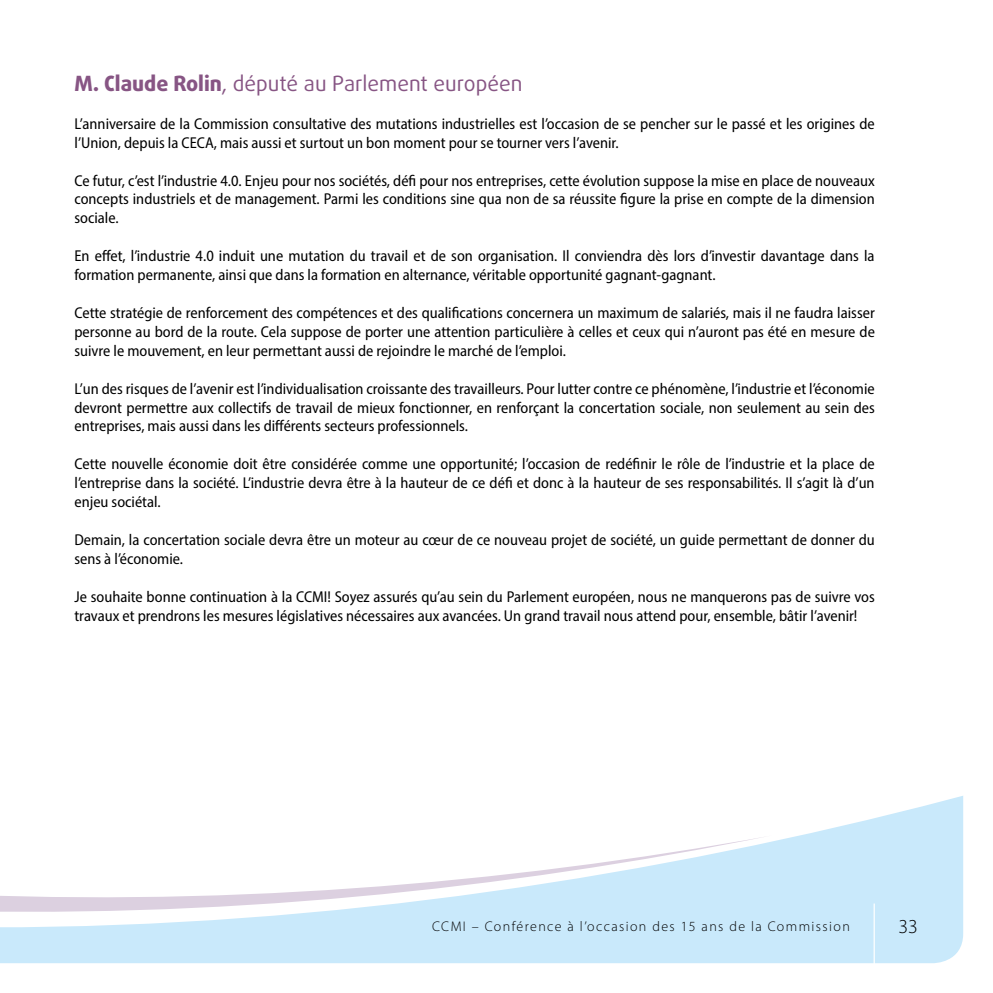
<style>
.page{position:relative;width:993px;height:993px;background:#fff}
.page>*{position:absolute;margin:0;border:0;box-sizing:border-box;transform-origin:0 0}
.t1{font:21px "Daxline Pro";color:#875584}
.t2{font:300 19.78px "Myriad Pro";color:#000}
.t3{font:semi-condensed 15.75px/18.9px "Myriad Pro";color:#000}
.t4{font:300 14px "Myriad Pro";letter-spacing:.1em;color:#000}
.s1{font-weight:800}
</style>
<div class="page">
<svg style="left:0;top:796px;width:964px;height:168px"></svg>
<h1 class="t1" style="left:74px;top:69px;width:449px"><span class="s1">M. Claude Rolin</span>, député au Parlement européen</h1>
<p class="t3" style="left:74px;top:114px;width:801px">L’anniversaire de la Commission consultative des mutations industrielles est l’occasion de se pencher sur le passé et les origines de l’Union, depuis la CECA, mais aussi et surtout un bon moment pour se tourner vers l’avenir.</p>
<p class="t3" style="left:74px;top:170px;width:801px;text-align:justify">Ce futur, c’est l’industrie 4.0. Enjeu pour nos sociétés, défi pour nos entreprises, cette évolution suppose la mise en place de nouveaux concepts industriels et de management. Parmi les conditions sine qua non de sa réussite figure la prise en compte de la dimension sociale.</p>
<p class="t3" style="left:74px;top:246px;width:801px">En effet, l’industrie 4.0 induit une mutation du travail et de son organisation. Il conviendra dès lors d’investir davantage dans la formation permanente, ainsi que dans la formation en alternance, véritable opportunité gagnant-gagnant.</p>
<p class="t3" style="left:74px;top:303px;width:801px;text-align:justify">Cette stratégie de renforcement des compétences et des qualifications concernera un maximum de salariés, mais il ne faudra laisser personne au bord de la route. Cela suppose de porter une attention particulière à celles et ceux qui n’auront pas été en mesure de suivre le mouvement, en leur permettant aussi de rejoindre le marché de l’emploi.</p>
<p class="t3" style="left:74px;top:378px;width:801px;text-align:justify">L’un des risques de l’avenir est l’individualisation croissante des travailleurs. Pour lutter contre ce phénomène, l’industrie et l’économie devront permettre aux collectifs de travail de mieux fonctionner, en renforçant la concertation sociale, non seulement au sein des entreprises, mais aussi dans les différents secteurs professionnels.</p>
<p class="t3" style="left:74px;top:454px;width:801px;text-align:justify">Cette nouvelle économie doit être considérée comme une opportunité; l’occasion de redéfinir le rôle de l’industrie et la place de l’entreprise dans la société. L’industrie devra être à la hauteur de ce défi et donc à la hauteur de ses responsabilités. Il s’agit là d’un enjeu sociétal.</p>
<p class="t3" style="left:74px;top:530px;width:801px">Demain, la concertation sociale devra être un moteur au cœur de ce nouveau projet de société, un guide permettant de donner du sens à l’économie.</p>
<p class="t3" style="left:74px;top:586px;width:801px">Je souhaite bonne continuation à la CCMI! Soyez assurés qu’au sein du Parlement européen, nous ne manquerons pas de suivre vos travaux et prendrons les mesures législatives nécessaires aux avancées. Un grand travail nous attend pour, ensemble, bâtir l’avenir!</p>
<p class="t4" style="left:432px;top:917px;width:419px">CCMI – Conférence à l’occasion des 15 ans de la Commission</p>
<p class="t2" style="left:898px;top:914px;width:21px">33</p>
</div>
